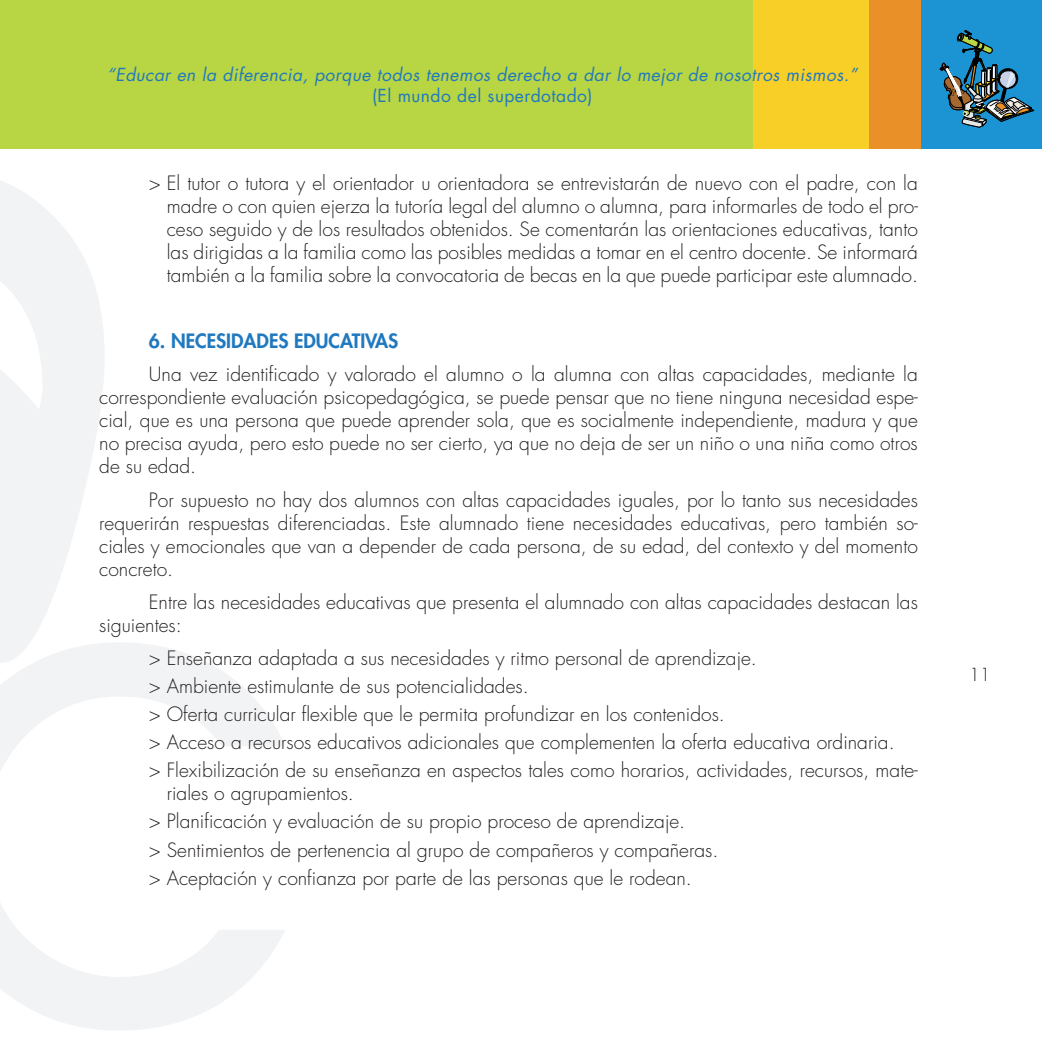
<style>
.page{position:relative;width:1042px;height:1042px;background:#fff}
.page>*{position:absolute;margin:0;border:0;box-sizing:border-box;transform-origin:0 0}
.t1{font:300 19.25px/23.1px "Futura Std";color:#231f20;text-align:justify}
.t2{font:800 19.25px "Futura Std";color:#2079bf}
.t3{font:italic 17.5px "Futura Std";letter-spacing:.025em;color:#2079bf}
.t4{font:17.5px "Futura Std";letter-spacing:.025em;color:#2079bf}
.t5{font:300 17.5px "Futura Std";color:#231f20}
</style>
<div class="page">
<div style="left:920px;top:0;width:122px;height:149px;background:#1c94d3"></div>
<div style="left:868px;top:0;width:52px;height:149px;background:#e99028"></div>
<div style="left:752px;top:0;width:116px;height:149px;background:#f8cf27"></div>
<div style="left:0;top:0;width:752px;height:149px;background:#b8d543"></div>
<svg style="left:940px;top:30px;width:95px;height:98px"></svg>
<svg style="left:1px;top:181px;width:103px;height:461px;fill:#f2f3f4"></svg>
<svg style="left:1px;top:642px;width:284px;height:388px"></svg>
<p class="t3" style="left:107px;top:64px;width:752px">“Educar en la diferencia, porque todos tenemos derecho a dar lo mejor de nosotros mismos.”</p>
<p class="t4" style="left:372px;top:85px;width:222px">(El mundo del superdotado)</p>
<p class="t1" style="left:167px;top:172px;width:753px;text-indent:-18px">&gt; El tutor o tutora y el orientador u orientadora se entrevistarán de nuevo con el padre, con la madre o con quien ejerza la tutoría legal del alumno o alumna, para informarles de todo el pro&shy;ceso seguido y de los resultados obtenidos. Se comentarán las orientaciones educativas, tanto las dirigidas a la familia como las posibles medidas a tomar en el centro docente. Se informará también a la familia sobre la convocatoria de becas en la que puede participar este alumnado.</p>
<p class="t2" style="left:149px;top:329px;width:251px">6. NECESIDADES EDUCATIVAS</p>
<p class="t1" style="left:99px;top:363px;width:820px;text-indent:50px">Una vez identificado y valorado el alumno o la alumna con altas capacidades, mediante la correspondiente evaluación psicopedagógica, se puede pensar que no tiene ninguna necesidad espe&shy;cial, que es una persona que puede aprender sola, que es socialmente independiente, madura y que no precisa ayuda, pero esto puede no ser cierto, ya que no deja de ser un niño o una niña como otros de su edad.</p>
<p class="t1" style="left:99px;top:488px;width:820px;text-indent:50px">Por supuesto no hay dos alumnos con altas capacidades iguales, por lo tanto sus necesidades requerirán respuestas diferenciadas. Este alumnado tiene necesidades educativas, pero también so&shy;ciales y emocionales que van a depender de cada persona, de su edad, del contexto y del momento concreto.</p>
<p class="t1" style="left:99px;top:591px;width:820px;text-indent:50px">Entre las necesidades educativas que presenta el alumnado con altas capacidades destacan las siguientes:</p>
<p class="t1" style="left:149px;top:644px;width:770px;line-height:28px;text-align:left">&gt; Enseñanza adaptada a sus necesidades y ritmo personal de aprendizaje.<br>&gt; Ambiente estimulante de sus potencialidades.<br>&gt; Oferta curricular flexible que le permita profundizar en los contenidos.<br>&gt; Acceso a recursos educativos adicionales que complementen la oferta educativa ordinaria.<br>&gt; Flexibilización de su enseñanza en aspectos tales como horarios, actividades, recursos, mate-</p>
<p class="t1" style="left:149px;top:780px;width:571px;line-height:28px;text-align:left;text-indent:18px">riales o agrupamientos.<br>&gt; Planificación y evaluación de su propio proceso de aprendizaje.<br>&gt; Sentimientos de pertenencia al grupo de compañeros y compañeras. &gt; Aceptación y confianza por parte de las personas que le rodean.</p>
<p class="t5" style="left:969px;top:664px;width:23px">11</p>
</div>
